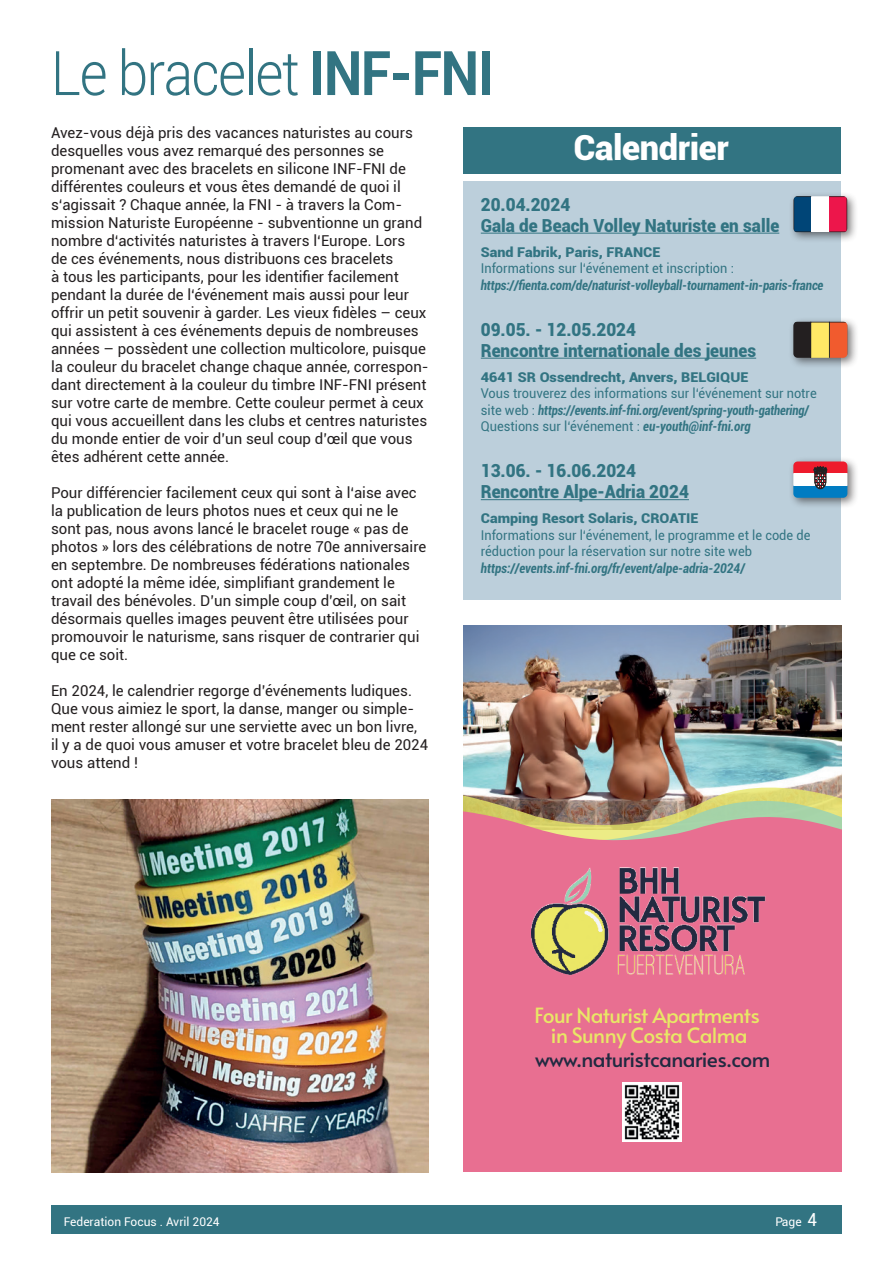
<style>
.page{position:relative;width:893px;height:1263px;background:#fff}
.page>*{position:absolute;margin:0;border:0;box-sizing:border-box;transform-origin:0 0}
.t1{font:300 61.5px "Roboto";letter-spacing:-.03em;color:#327482;scale:.89 1}
.t2{font:900 34.5px "Roboto";letter-spacing:-.01em;color:#fff}
.t3{font:21px/20px "Alata";letter-spacing:-.03em;color:#e9e766;text-align:center}
.t4{font:21px "Alata";letter-spacing:-.03em;color:#222a41}
.t5{font:900 18px/21px "Roboto";color:#327482;scale:.95 1}
.t6{font:15px/18px "Roboto";color:#231f20}
.t7{font:13.5px/16.5px "Roboto";color:#327482;scale:.95 1}
.t8{font:italic 700 condensed 13.5px "Roboto";letter-spacing:-.01em;color:#327482;scale:.95 1}
.t9{font:900 13.5px "Roboto";color:#327482;scale:1.07 1}
.t10{font:12px "Roboto";color:#fff}
.s1{font-weight:700}
.s2{font-weight:700;font-style:italic;font-stretch:condensed}
.s3{font-size:18px}
</style>
<div class="page">
<div style="left:51px;top:1205px;width:791px;height:29px;background:#327482"></div>
<img style="left:463px;top:626px;width:378px;height:154px">
<svg style="left:463px;top:780px;width:378px;height:10px;background:#aca69b"></svg>
<img style="left:463px;top:790px;width:378px;height:11px">
<svg style="left:463px;top:801px;width:378px;height:370px;background:#e3758f"></svg>
<img style="left:532px;top:864px;width:241px;height:115px">
<img style="left:623px;top:1082px;width:59px;height:59px">
<img style="left:51px;top:799px;width:378px;height:373px">
<div style="left:463px;top:127px;width:377px;height:46px;background:#327482"></div>
<div style="left:463px;top:181px;width:377px;height:419px;background:#bccfdb"></div>
<hr style="left:481px;top:233px;width:298px;height:1px;background:#327482">
<hr style="left:481px;top:358px;width:275px;height:1px;background:#327482">
<hr style="left:481px;top:499px;width:208px;height:1px;background:#327482">
<div style="left:789px;top:192px;width:69px;height:51px;background:#231f20;opacity:.6"></div>
<div style="left:829px;top:197px;width:18px;height:35px;background:#ed164b"></div>
<div style="left:794px;top:197px;width:17px;height:35px;background:#004577"></div>
<div style="left:811px;top:197px;width:18px;height:35px;background:#fff"></div>
<div style="left:788px;top:317px;width:71px;height:52px;background:#231f20;opacity:.6"></div>
<svg style="left:793px;top:322px;width:54px;height:36px;background:#ab743d"></svg>
<div style="left:788px;top:456px;width:70px;height:53px;background:#231f20;opacity:.6"></div>
<div style="left:793px;top:461px;width:54px;height:13px;background:#ee1b2c"></div>
<div style="left:793px;top:486px;width:54px;height:12px;background:#007cc2"></div>
<div style="left:793px;top:474px;width:54px;height:12px;background:#fff"></div>
<svg style="left:814px;top:466px;width:13px;height:23px"></svg>
<h1 class="t1" style="left:51px;top:46px;width:499px">Le bracelet <span class="s1">INF-FNI</span></h1>
<p class="t6" style="left:51px;top:125px;width:379px">Avez-vous déjà pris des vacances naturistes au cours desquelles vous avez remarqué des personnes se promenant avec des bracelets en silicone INF-FNI de différentes couleurs et vous êtes demandé de quoi il s‘agissait ? Chaque année, la FNI - à travers la Com&shy;mission Naturiste Européenne - subventionne un grand nombre d‘activités naturistes à travers l‘Europe. Lors<br>de ces événements, nous distribuons ces bracelets<br>à tous les participants, pour les identifier facilement pendant la durée de l‘événement mais aussi pour leur offrir un petit souvenir à garder. Les vieux fidèles – ceux qui assistent à ces événements depuis de nombreuses années – possèdent une collection multicolore, puisque la couleur du bracelet change chaque année, correspon&shy;dant directement à la couleur du timbre INF-FNI présent sur votre carte de membre. Cette couleur permet à ceux qui vous accueillent dans les clubs et centres naturistes du monde entier de voir d’un seul coup d’œil que vous êtes adhérent cette année.</p>
<p class="t6" style="left:51px;top:485px;width:377px">Pour différencier facilement ceux qui sont à l‘aise avec la publication de leurs photos nues et ceux qui ne le sont pas, nous avons lancé le bracelet rouge « pas de photos » lors des célébrations de notre 70e anniversaire en septembre. De nombreuses fédérations nationales ont adopté la même idée, simplifiant grandement le travail des bénévoles. D’un simple coup d’œil, on sait désormais quelles images peuvent être utilisées pour promouvoir le naturisme, sans risquer de contrarier qui que ce soit.</p>
<p class="t6" style="left:51px;top:683px;width:379px">En 2024, le calendrier regorge d’événements ludiques.<br>Que vous aimiez le sport, la danse, manger ou simple&shy;ment rester allongé sur une serviette avec un bon livre, il y a de quoi vous amuser et votre bracelet bleu de 2024 vous attend !</p>
<h2 class="t2" style="left:573px;top:134px;width:157px">Calendrier</h2>
<p class="t5" style="left:481px;top:195px;width:316px">20.04.2024<br>Gala de Beach Volley Naturiste en salle</p>
<p class="t9" style="left:481px;top:246px;width:169px">Sand Fabrik, Paris, FRANCE</p>
<p class="t7" style="left:481px;top:261px;width:268px">Informations sur l‘événement et inscription :</p>
<p class="t8" style="left:481px;top:276px;width:362px">https://fienta.com/de/naturist-volleyball-tournament-in-paris-france</p>
<p class="t5" style="left:481px;top:320px;width:291px">09.05. - 12.05.2024<br>Rencontre internationale des jeunes</p>
<p class="t9" style="left:481px;top:371px;width:252px">4641 SR Ossendrecht, Anvers, BELGIQUE</p>
<p class="t7" style="left:481px;top:386px;width:355px">Vous trouverez des informations sur l‘événement sur notre site web : <span class="s2">https://events.inf-fni.org/event/spring-youth-gathering/<br></span>Questions sur l‘événement : <span class="s2">eu-youth@inf-fni.org</span></p>
<p class="t5" style="left:481px;top:462px;width:221px">13.06. - 16.06.2024<br>Rencontre Alpe-Adria 2024</p>
<p class="t9" style="left:481px;top:513px;width:205px">Camping Resort Solaris, CROATIE</p>
<p class="t7" style="left:481px;top:528px;width:349px">Informations sur l‘événement, le programme et le code de réduction pour la réservation sur notre site web</p>
<p class="t8" style="left:481px;top:559px;width:279px">https://events.inf-fni.org/fr/event/alpe-adria-2024/</p>
<h3 class="t3" style="left:534px;top:1007px;width:227px">Four Naturist Apartments in Sunny Costa Calma</h3>
<h3 class="t4" style="left:535px;top:1051px;width:237px">www.naturistcanaries.com</h3>
<p class="t10" style="left:64px;top:1216px;width:157px">Federation Focus . Avril 2024</p>
<p class="t10" style="left:775px;top:1216px;width:43px">Page <span class="s3">4</span></p>
</div>
